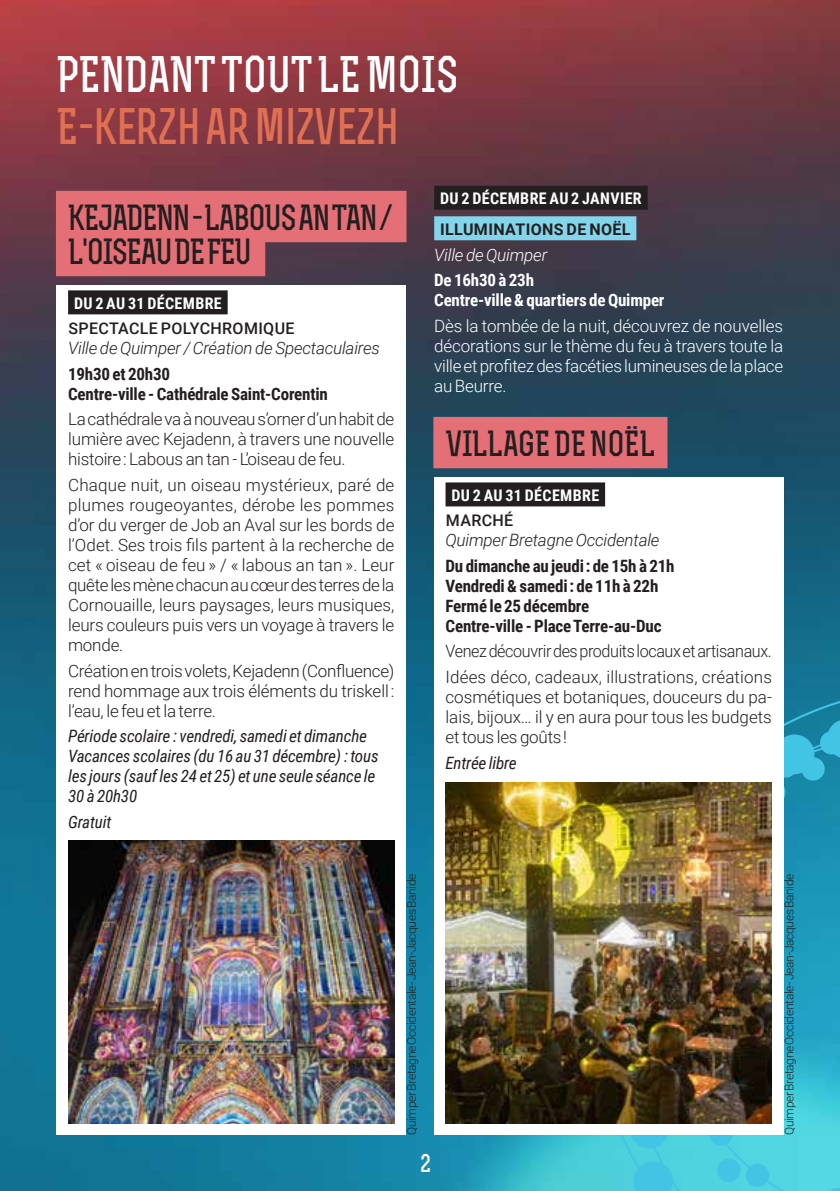
<style>
.page{position:relative;width:840px;height:1191px;background:#fff}
.page>*{position:absolute;margin:0;border:0;box-sizing:border-box;transform-origin:0 0}
.t1{font:700 48px "Rex";letter-spacing:-.01em;color:#fff}
.t2{font:700 48px "Rex";letter-spacing:-.01em;color:#df7053}
.t3{font:700 34px/34px "Rex";letter-spacing:-.04em;color:#231f20}
.t4{font:700 34px "Rex";letter-spacing:-.01em;color:#231f20}
.t5{font:700 24px "Rex";color:#fff}
.t6{font:300 17px/20px "Roboto";letter-spacing:-.01em;color:#231f20;text-align:justify}
.t7{font:700 17px/20px "Roboto Condensed";letter-spacing:-.01em;color:#231f20}
.t8{font:italic 17px/20px "Roboto Condensed";letter-spacing:-.01em;color:#231f20}
.t9{font:300 17px/20px "Roboto";letter-spacing:-.015em;color:#fff;text-align:justify}
.t10{font:300 17px/25.6px "Roboto";letter-spacing:-.01em;color:#231f20;scale:.95 1}
.t11{font:italic 300 17px "Roboto";letter-spacing:-.01em;color:#231f20}
.t12{font:700 17px/20px "Roboto Condensed";letter-spacing:-.01em;color:#fff}
.t13{font:italic 300 17px "Roboto";letter-spacing:-.01em;color:#fff}
.t14{font:700 16px "Roboto Condensed";letter-spacing:.025em;color:#fff}
.t15{font:500 16px "Roboto";letter-spacing:.025em;color:#231f20}
.t16{font:700 16px "Roboto";letter-spacing:.025em;color:#231f20}
.t17{font:300 12px "Roboto";letter-spacing:-.025em;color:#231f20}
</style>
<div class="page">
<img style="left:0;top:0;width:839px;height:1191px">
<svg style="left:589px;top:682px;width:250px;height:509px;background:#3ab4cc"></svg>
<div style="left:57px;top:285px;width:348px;height:850px;background:#fff"></div>
<div style="left:68px;top:290px;width:159px;height:24px;background:#231f20"></div>
<div style="left:434px;top:477px;width:348px;height:658px;background:#fff"></div>
<div style="left:445px;top:482px;width:159px;height:24px;background:#231f20"></div>
<div style="left:434px;top:186px;width:213px;height:24px;background:#231f20"></div>
<div style="left:434px;top:216px;width:202px;height:24px;background:#84d4ec"></div>
<div style="left:433px;top:417px;width:234px;height:51px;background:#e46f76"></div>
<div style="left:56px;top:191px;width:350px;height:51px;background:#e46f76"></div>
<div style="left:56px;top:225px;width:209px;height:51px;background:#e46f76"></div>
<img style="left:68px;top:840px;width:326px;height:283px">
<img style="left:445px;top:782px;width:326px;height:341px">
<h1 class="t1" style="left:57px;top:44px;width:403px">PENDANT TOUT LE MOIS</h1>
<h1 class="t2" style="left:57px;top:96px;width:343px">E-KERZH AR MIZVEZH</h1>
<h2 class="t3" style="left:68px;top:200px;width:326px">KEJADENN - LABOUS AN TAN /<br>L'OISEAU DE FEU</h2>
<p class="t14" style="left:74px;top:292px;width:149px">DU 2 AU 31 DÉCEMBRE</p>
<p class="t15" style="left:68px;top:317px;width:227px">SPECTACLE POLYCHROMIQUE</p>
<p class="t11" style="left:68px;top:336px;width:313px">Ville de Quimper / Création de Spectaculaires</p>
<p class="t7" style="left:68px;top:363px;width:261px">19h30 et 20h30<br>Centre-ville - Cathédrale Saint-Corentin</p>
<p class="t6" style="left:68px;top:409px;width:327px">La cathédrale va à nouveau s’orner d’un habit de lumière avec Kejadenn, à travers une nouvelle histoire : Labous an tan - L’oiseau de feu.</p>
<p class="t6" style="left:68px;top:474px;width:328px">Chaque nuit, un oiseau mystérieux, paré de plumes rougeoyantes, dérobe les pommes d’or du verger de Job an Aval sur les bords de l’Odet. Ses trois fils partent à la recherche de cet « oiseau de feu » / « labous an tan ». Leur quête les mène chacun au cœur des terres de la Cornouaille, leurs paysages, leurs musiques, leurs couleurs puis vers un voyage à travers le monde.</p>
<p class="t6" style="left:68px;top:660px;width:328px">Création en trois volets, Kejadenn (Confluence) rend hommage aux trois éléments du triskell : l’eau, le feu et la terre.</p>
<p class="t8" style="left:68px;top:725px;width:312px">Période scolaire : vendredi, samedi et dimanche Vacances scolaires (du 16 au 31 décembre) : tous les jours (sauf les 24 et 25) et une seule séance le 30 à 20h30</p>
<p class="t8" style="left:68px;top:811px;width:45px">Gratuit</p>
<p class="t14" style="left:440px;top:187px;width:203px">DU 2 DÉCEMBRE AU 2 JANVIER</p>
<p class="t16" style="left:440px;top:218px;width:192px">ILLUMINATIONS DE NOËL</p>
<p class="t13" style="left:434px;top:243px;width:114px">Ville de Quimper</p>
<p class="t12" style="left:434px;top:270px;width:232px">De 16h30 à 23h<br>Centre-ville &amp; quartiers de Quimper</p>
<p class="t9" style="left:434px;top:315px;width:350px">Dès la tombée de la nuit, découvrez de nouvelles décorations sur le thème du feu à travers toute la ville et profitez des facéties lumineuses de la place au Beurre.</p>
<h2 class="t4" style="left:445px;top:422px;width:211px">VILLAGE DE NOËL</h2>
<p class="t14" style="left:451px;top:484px;width:149px">DU 2 AU 31 DÉCEMBRE</p>
<p class="t15" style="left:445px;top:509px;width:69px">MARCHÉ</p>
<p class="t11" style="left:445px;top:528px;width:215px">Quimper Bretagne Occidentale</p>
<p class="t7" style="left:445px;top:555px;width:230px">Du dimanche au jeudi : de 15h à 21h<br>Vendredi &amp; samedi : de 11h à 22h<br>Fermé le 25 décembre<br>Centre-ville - Place Terre-au-Duc</p>
<p class="t10" style="left:445px;top:638px;width:345px">Venez découvrir des produits locaux et artisanaux.<br>Idées déco, cadeaux, illustrations, créations</p>
<p class="t6" style="left:445px;top:686px;width:327px">cosmétiques et botaniques, douceurs du pa&shy;lais, bijoux… il y en aura pour tous les budgets et tous les goûts !</p>
<p class="t8" style="left:445px;top:752px;width:73px">Entrée libre</p>
<p class="t17" style="left:403px;top:1135px;width:263px;rotate:-90deg">Quimper Bretagne Occidentale - Jean-Jacques Banide</p>
<p class="t17" style="left:780px;top:1135px;width:263px;rotate:-90deg">Quimper Bretagne Occidentale - Jean-Jacques Banide</p>
<h3 class="t5" style="left:420px;top:1147px;width:13px">2</h3>
</div>
